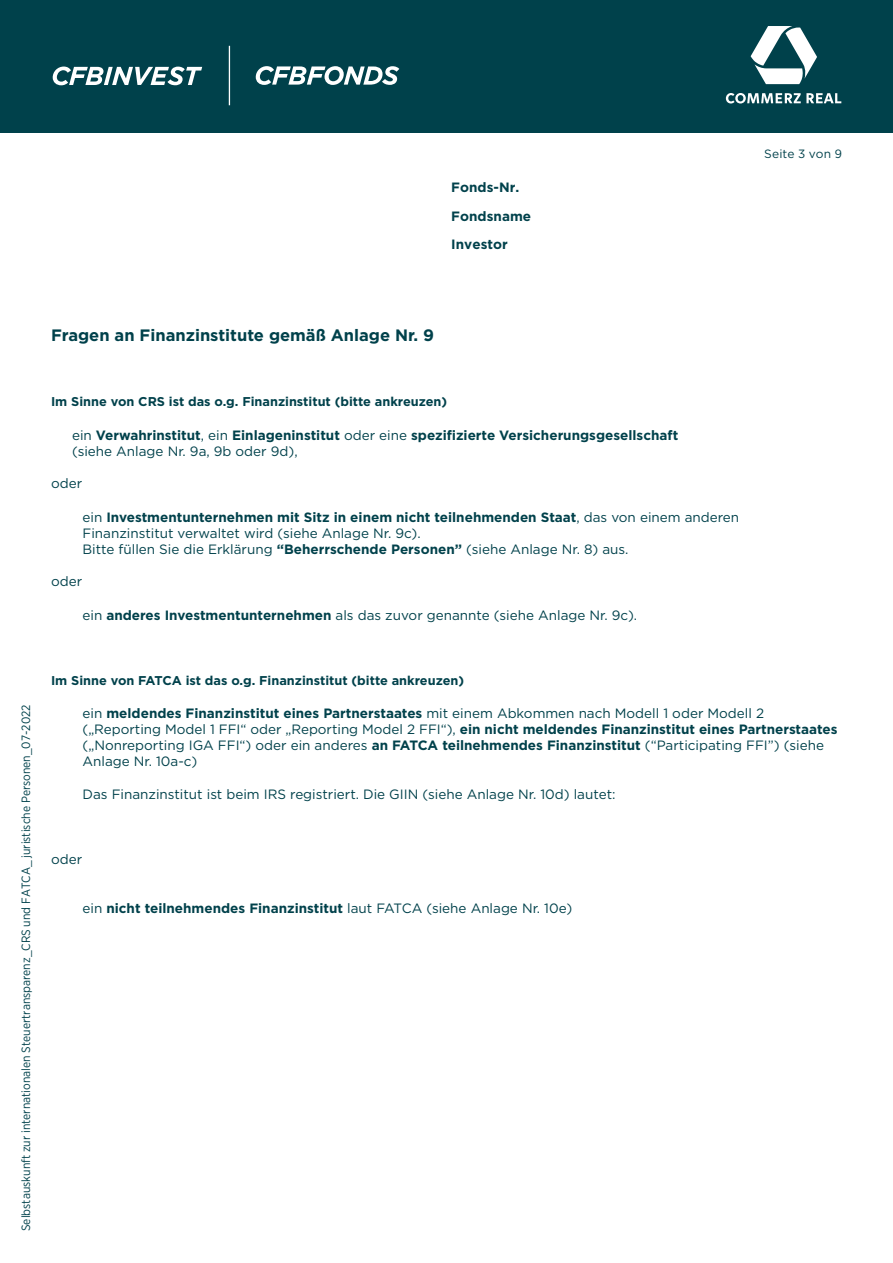
<style>
.page{position:relative;width:893px;height:1263px;background:#fff}
.page>*{position:absolute;margin:0;border:0;box-sizing:border-box;transform-origin:0 0}
.t1{font:700 16.5px "Gotham";color:#00414b}
.t2{font:13.5px/16.2px "Gotham";color:#00414b}
.t3{font:700 13.5px/28.8px "Gotham";color:#00414b}
.t4{font:700 12.75px "Gotham";color:#00414b}
.t5{font:12px "Gotham Narrow";color:#00414b}
.t6{font:12px "Gotham";letter-spacing:.01em;color:#00414b}
.s1{font-weight:400}
.s2{font-weight:700}
</style>
<div class="page">
<div style="left:0;top:0;width:893px;height:133px;background:#00414b"></div>
<svg style="left:726px;top:93px;width:115px;height:10px"></svg>
<svg style="left:751px;top:26px;width:66px;height:58px"></svg>
<svg style="left:256px;top:66px;width:143px;height:19px"></svg>
<svg style="left:53px;top:67px;width:149px;height:18px"></svg>
<hr style="left:229px;top:46px;width:1px;height:59px;background:#fff">
<p class="t3" style="left:451px;top:172px;width:82px">Fonds-Nr.<br>Fondsname<br>Investor</p>
<p class="t6" style="left:764px;top:146px;width:79px">Seite 3 von 9</p>
<p class="t1" style="left:51px;top:324px;width:385px">Fragen an Finanzinstitute gemäß Anlage Nr. 9</p>
<p class="t4" style="left:51px;top:393px;width:398px">Im Sinne von CRS ist das o.g. Finanzinstitut (bitte ankreuzen)</p>
<p class="t3" style="left:72px;top:427px;width:608px;line-height:16.2px"><span class="s1">ein</span> Verwahrinstitut<span class="s1">, ein</span> Einlageninstitut <span class="s1">oder eine</span> spezifizierte Versicherungsgesellschaft <span class="s1">(siehe Anlage Nr. 9a, 9b oder 9d),</span></p>
<p class="t2" style="left:51px;top:475px;width:33px">oder</p>
<p class="t2" style="left:83px;top:508px;width:658px">ein <span class="s2">Investmentunternehmen mit Sitz in einem nicht teilnehmenden Staat</span>, das von einem anderen<br>Finanzinstitut verwaltet wird (siehe Anlage Nr. 9c).<br>Bitte füllen Sie die Erklärung <span class="s2">“Beherrschende Personen”</span> (siehe Anlage Nr. 8) aus.</p>
<p class="t2" style="left:51px;top:573px;width:33px">oder</p>
<p class="t2" style="left:83px;top:606px;width:556px">ein <span class="s2">anderes Investmentunternehmen</span> als das zuvor genannte (siehe Anlage Nr. 9c).</p>
<p class="t5" style="left:19px;top:1231px;width:528px;rotate:-90deg">Selbstauskunft zur internationalen Steuertransparenz_CRS und FATCA_ juristische Personen_07-2022</p>
<p class="t4" style="left:51px;top:671px;width:415px">Im Sinne von FATCA ist das o.g. Finanzinstitut (bitte ankreuzen)</p>
<p class="t2" style="left:83px;top:705px;width:756px">ein <span class="s2">meldendes Finanzinstitut eines Partnerstaates</span> mit einem Abkommen nach Modell 1 oder Modell 2 („Reporting Model 1 FFI“ oder „Reporting Model 2 FFI“), <span class="s2">ein nicht meldendes Finanzinstitut eines Partnerstaates </span>(„Nonreporting IGA FFI“) oder ein anderes <span class="s2">an FATCA teilnehmendes Finanzinstitut</span> (“Participating FFI”) (siehe Anlage Nr. 10a-c)</p>
<p class="t2" style="left:83px;top:786px;width:534px">Das Finanzinstitut ist beim IRS registriert. Die GIIN (siehe Anlage Nr. 10d) lautet:</p>
<p class="t2" style="left:51px;top:850px;width:33px">oder</p>
<p class="t3" style="left:83px;top:894px;width:491px"><span class="s1">ein</span> nicht teilnehmendes Finanzinstitut <span class="s1">laut FATCA (siehe Anlage Nr. 10e)</span></p>
</div>
